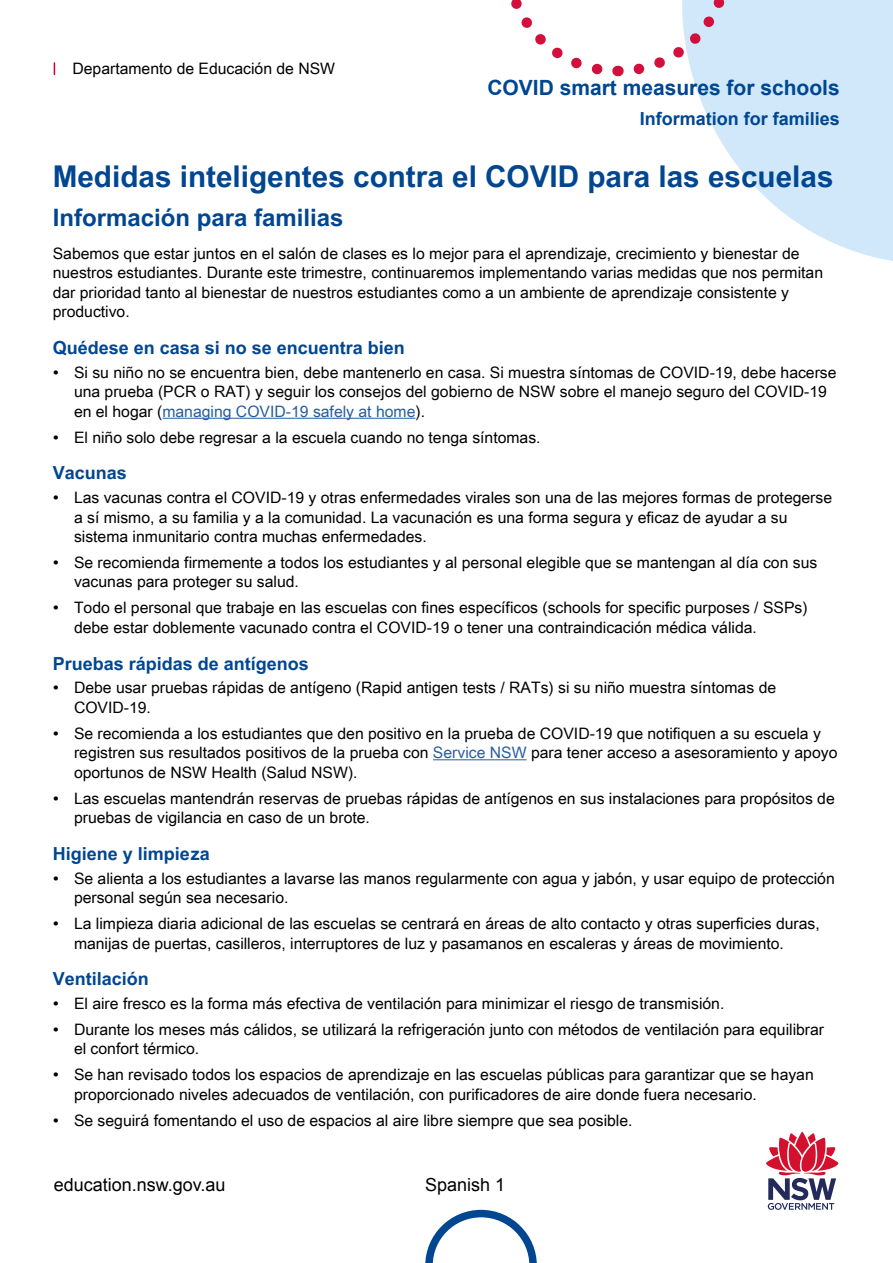
<style>
.page{position:relative;width:893px;height:1263px;background:#fff}
.page>*{position:absolute;margin:0;border:0;box-sizing:border-box;transform-origin:0 0}
.t1{font:700 30px "Arial Unicode MS";color:#004691}
.t2{font:700 24px "Arial Unicode MS";color:#004691}
.t3{font:700 21px "Arial";color:#004691}
.t4{font:700 18px "Arial Unicode MS";color:#004691}
.t5{font:18px "Arial";color:#000}
.t6{font:700 18px "Arial";color:#004691}
.Body_txt{font:15.75px/19.5px "Arial Unicode MS";color:#000}
.s1{font-weight:700}
.s2{color:#275d9f}
</style>
<div class="page">
<svg style="left:618px;top:0;width:275px;height:261px;fill:#d0e8f9"></svg>
<svg style="left:54px;top:63px;width:1px;height:12px"></svg>
<svg style="left:511px;top:0;width:107px;height:77px"></svg>
<svg style="left:626px;top:0;width:112px;height:81px"></svg>
<svg style="left:425px;top:1210px;width:112px;height:53px"></svg>
<svg style="left:766px;top:1131px;width:73px;height:79px"></svg>
<hr style="left:162px;top:418px;width:253px;height:1px;background:#275d9f">
<hr style="left:433px;top:759px;width:94px;height:1px;background:#275d9f">
<p class="Body_txt" style="left:72px;top:58px;width:264px">Departamento de Educación de NSW</p>
<h3 class="t3" style="left:487px;top:74px;width:354px">COVID smart measures for schools</h3>
<p class="t6" style="left:640px;top:107px;width:202px">Information for families</p>
<h1 class="t1" style="left:53px;top:154px;width:782px">Medidas inteligentes contra el COVID para las escuelas</h1>
<h2 class="t2" style="left:53px;top:200px;width:292px">Información para familias</h2>
<p class="Body_txt" style="left:53px;top:243px;width:772px">Sabemos que estar juntos en el salón de clases es lo mejor para el aprendizaje, crecimiento y bienestar de nuestros estudiantes. Durante este trimestre, continuaremos implementando varias medidas que nos permitan dar prioridad tanto al bienestar de nuestros estudiantes como a un ambiente de aprendizaje consistente y productivo.</p>
<h3 class="t4" style="left:53px;top:334px;width:354px">Quédese en casa si no se encuentra bien</h3>
<p class="Body_txt" style="left:74px;top:362px;width:764px;text-indent:-21px"><span class="s1">∙</span> Si su niño no se encuentra bien, debe mantenerlo en casa. Si muestra síntomas de COVID-19, debe hacerse una prueba (PCR o RAT) y seguir los consejos del gobierno de NSW sobre el manejo seguro del COVID-19 en el hogar (<span class="s2">managing COVID-19 safely at home</span>).</p>
<p class="Body_txt" style="left:53px;top:427px;width:489px"><span class="s1">∙</span> El niño solo debe regresar a la escuela cuando no tenga síntomas.</p>
<h3 class="t4" style="left:53px;top:460px;width:76px">Vacunas</h3>
<p class="Body_txt" style="left:74px;top:487px;width:760px;text-indent:-21px"><span class="s1">∙</span> Las vacunas contra el COVID-19 y otras enfermedades virales son una de las mejores formas de protegerse a sí mismo, a su familia y a la comunidad. La vacunación es una forma segura y eficaz de ayudar a su sistema inmunitario contra muchas enfermedades.</p>
<p class="Body_txt" style="left:74px;top:552px;width:745px;text-indent:-21px"><span class="s1">∙</span> Se recomienda firmemente a todos los estudiantes y al personal elegible que se mantengan al día con sus vacunas para proteger su salud.</p>
<p class="Body_txt" style="left:74px;top:598px;width:735px;text-indent:-21px"><span class="s1">∙</span> Todo el personal que trabaje en las escuelas con fines específicos (schools for specific purposes / SSPs) debe estar doblemente vacunado contra el COVID-19 o tener una contraindicación médica válida.</p>
<h3 class="t4" style="left:53px;top:650px;width:258px">Pruebas rápidas de antígenos</h3>
<p class="Body_txt" style="left:74px;top:678px;width:704px;text-indent:-21px"><span class="s1">∙</span> Debe usar pruebas rápidas de antígeno (Rapid antigen tests / RATs) si su niño muestra síntomas de<br>COVID-19.</p>
<p class="Body_txt" style="left:74px;top:723px;width:765px;text-indent:-21px"><span class="s1">∙</span> Se recomienda a los estudiantes que den positivo en la prueba de COVID-19 que notifiquen a su escuela y registren sus resultados positivos de la prueba con <span class="s2">Service NSW</span> para tener acceso a asesoramiento y apoyo oportunos de NSW Health (Salud NSW).</p>
<p class="Body_txt" style="left:74px;top:788px;width:762px;text-indent:-21px"><span class="s1">∙</span> Las escuelas mantendrán reservas de pruebas rápidas de antígenos en sus instalaciones para propósitos de pruebas de vigilancia en caso de un brote.</p>
<h3 class="t4" style="left:53px;top:840px;width:158px">Higiene y limpieza</h3>
<p class="Body_txt" style="left:74px;top:868px;width:762px;text-indent:-21px"><span class="s1">∙</span> Se alienta a los estudiantes a lavarse las manos regularmente con agua y jabón, y usar equipo de protección personal según sea necesario.</p>
<p class="Body_txt" style="left:74px;top:913px;width:747px;text-indent:-21px"><span class="s1">∙</span> La limpieza diaria adicional de las escuelas se centrará en áreas de alto contacto y otras superficies duras, manijas de puertas, casilleros, interruptores de luz y pasamanos en escaleras y áreas de movimiento.</p>
<h3 class="t4" style="left:53px;top:966px;width:98px">Ventilación</h3>
<p class="Body_txt" style="left:53px;top:993px;width:673px"><span class="s1">∙</span> El aire fresco es la forma más efectiva de ventilación para minimizar el riesgo de transmisión.</p>
<p class="Body_txt" style="left:74px;top:1019px;width:752px;text-indent:-21px"><span class="s1">∙</span> Durante los meses más cálidos, se utilizará la refrigeración junto con métodos de ventilación para equilibrar el confort térmico.</p>
<p class="Body_txt" style="left:74px;top:1065px;width:741px;text-indent:-21px"><span class="s1">∙</span> Se han revisado todos los espacios de aprendizaje en las escuelas públicas para garantizar que se hayan proporcionado niveles adecuados de ventilación, con purificadores de aire donde fuera necesario.</p>
<p class="Body_txt" style="left:53px;top:1110px;width:581px"><span class="s1">∙</span> Se seguirá fomentando el uso de espacios al aire libre siempre que sea posible.</p>
<p class="t5" style="left:54px;top:1173px;width:173px">education.nsw.gov.au</p>
<p class="t5" style="left:425px;top:1173px;width:82px">Spanish 1</p>
</div>
